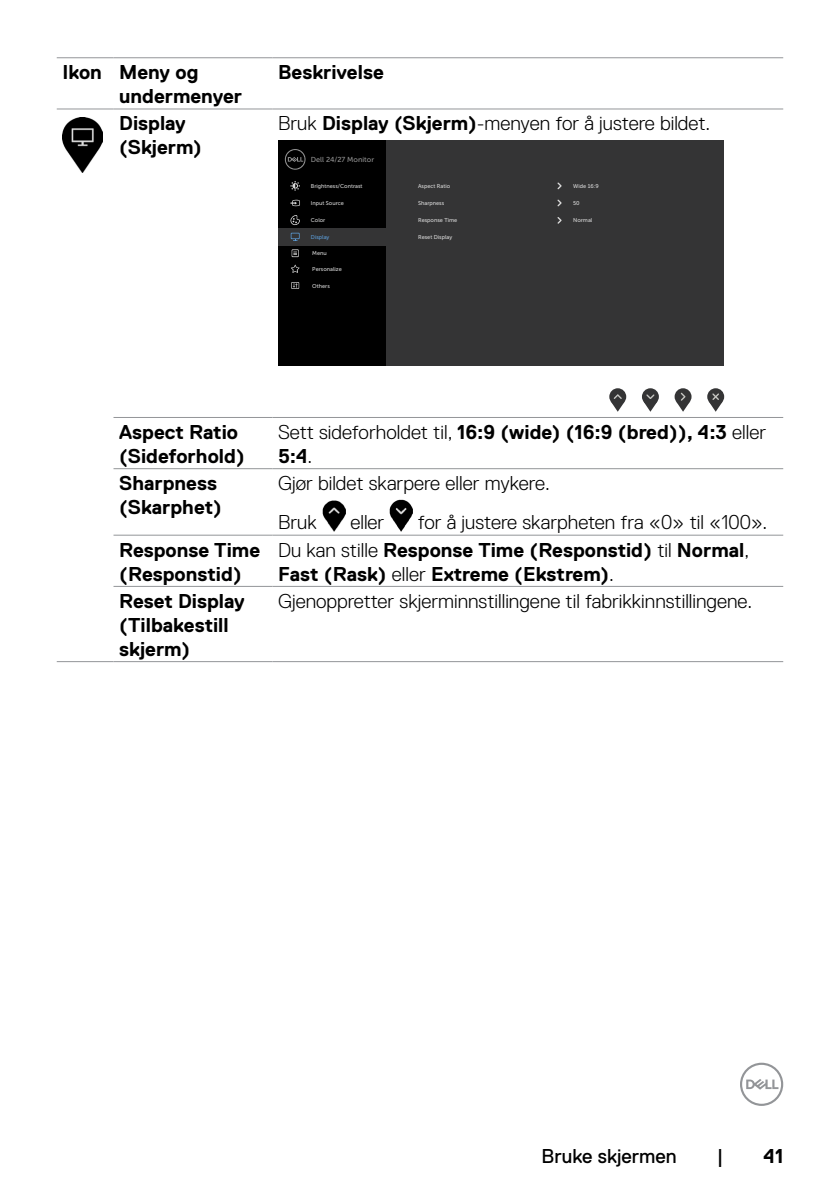
<style>
.page{position:relative;width:840px;height:1191px;background:#fff}
.page>*{position:absolute;margin:0;border:0;box-sizing:border-box;transform-origin:0 0}
.t1{font:700 20px/24px "Dell Replica";color:#000}
.t2{font:300 20px/39.2px "Dell Replica";color:#000}
.t3{font:20px "Dell Replica";color:#000}
.t4{font:7.2px "Museo Sans For Dell 500";color:#939393}
.t5{font:5.6px "Museo Sans For Dell 500";color:#d9d9d9}
.t6{font:5.6px "Museo Sans For Dell 500";color:#5b9bd5}
.s1{font-weight:700}
.s2{font-weight:300}
</style>
<div class="page">
<svg style="left:740px;top:1062px;width:42px;height:44px"></svg>
<hr style="left:113px;top:417px;width:159px;height:1px;background:#939598">
<hr style="left:272px;top:417px;width:510px;height:1px;background:#939598">
<hr style="left:113px;top:468px;width:159px;height:1px;background:#939598">
<hr style="left:272px;top:468px;width:510px;height:1px;background:#939598">
<hr style="left:113px;top:535px;width:159px;height:1px;background:#939598">
<hr style="left:272px;top:535px;width:510px;height:1px;background:#939598">
<hr style="left:113px;top:586px;width:159px;height:1px;background:#939598">
<hr style="left:272px;top:586px;width:510px;height:1px;background:#939598">
<hr style="left:57px;top:661px;width:56px;height:1px;background:#939598">
<hr style="left:113px;top:661px;width:159px;height:1px;background:#939598">
<hr style="left:272px;top:661px;width:510px;height:1px;background:#939598">
<hr style="left:57px;top:57px;width:56px;height:1px;background:#939598">
<hr style="left:113px;top:57px;width:159px;height:1px;background:#939598">
<hr style="left:272px;top:57px;width:510px;height:1px;background:#939598">
<hr style="left:57px;top:109px;width:56px;height:1px;background:#939598">
<hr style="left:113px;top:109px;width:159px;height:1px;background:#939598">
<hr style="left:272px;top:109px;width:510px;height:1px;background:#939598">
<img style="left:62px;top:117px;width:40px;height:56px">
<div style="left:278px;top:140px;width:445px;height:225px;background:#343435"></div>
<div style="left:278px;top:140px;width:107px;height:225px;background:#000"></div>
<div style="left:278px;top:228px;width:108px;height:18px;background:#343435"></div>
<svg style="left:285px;top:149px;width:20px;height:21px"></svg>
<svg style="left:290px;top:200px;width:10px;height:6px"></svg>
<svg style="left:290px;top:215px;width:10px;height:10px"></svg>
<svg style="left:291px;top:264px;width:8px;height:9px"></svg>
<svg style="left:290px;top:233px;width:9px;height:6px"></svg>
<div style="left:291px;top:233px;width:8px;height:5px;background:#343435"></div>
<svg style="left:291px;top:249px;width:7px;height:8px"></svg>
<svg style="left:292px;top:250px;width:6px;height:6px"></svg>
<svg style="left:291px;top:282px;width:8px;height:7px"></svg>
<svg style="left:291px;top:283px;width:7px;height:5px"></svg>
<svg style="left:290px;top:181px;width:10px;height:10px"></svg>
<div style="left:609px;top:388px;width:17px;height:17px;background:#343435;border-radius:50%"></div>
<svg style="left:610px;top:394px;width:14px;height:18px"></svg>
<svg style="left:641px;top:388px;width:17px;height:17px"></svg>
<svg style="left:643px;top:394px;width:14px;height:18px"></svg>
<svg style="left:674px;top:388px;width:17px;height:17px"></svg>
<svg style="left:676px;top:393px;width:13px;height:19px"></svg>
<svg style="left:706px;top:388px;width:17px;height:17px"></svg>
<svg style="left:708px;top:393px;width:14px;height:19px"></svg>
<svg style="left:557px;top:199px;width:4px;height:7px"></svg>
<svg style="left:557px;top:217px;width:4px;height:7px"></svg>
<svg style="left:557px;top:182px;width:4px;height:7px"></svg>
<img style="left:322px;top:500px;width:23px;height:31px">
<img style="left:389px;top:500px;width:23px;height:31px">
<p class="t1" style="left:119px;top:60px;width:124px;text-indent:-57px">Ikon Meny og undermenyer</p>
<p class="t1" style="left:278px;top:60px;width:107px">Beskrivelse</p>
<p class="t1" style="left:119px;top:112px;width:84px">Display (Skjerm)</p>
<p class="t2" style="left:278px;top:104px;width:433px">Bruk <span class="s1">Display (Skjerm)</span>-menyen for å justere bildet.</p>
<p class="t4" style="left:311px;top:155px;width:65px">Dell 24/27 Monitor</p>
<p class="t5" style="left:311px;top:200px;width:35px">Input Source</p>
<p class="t5" style="left:311px;top:217px;width:16px">Color</p>
<p class="t5" style="left:311px;top:183px;width:53px">Brightness/Contrast</p>
<p class="t5" style="left:418px;top:183px;width:34px">Aspect Ratio</p>
<p class="t5" style="left:573px;top:183px;width:27px">Wide 16:9</p>
<p class="t5" style="left:573px;top:200px;width:8px">50</p>
<p class="t5" style="left:573px;top:217px;width:21px">Normal</p>
<p class="t5" style="left:418px;top:200px;width:28px">Sharpness</p>
<p class="t5" style="left:418px;top:234px;width:36px">Reset Display</p>
<p class="t5" style="left:418px;top:217px;width:41px">Response Time</p>
<p class="t6" style="left:311px;top:234px;width:20px">Display</p>
<p class="t5" style="left:312px;top:250px;width:16px">Menu</p>
<p class="t5" style="left:312px;top:283px;width:19px">Others</p>
<p class="t5" style="left:312px;top:265px;width:31px">Personalize</p>
<p class="t1" style="left:119px;top:420px;width:127px">Aspect Ratio (Sideforhold)</p>
<p class="t1" style="left:278px;top:420px;width:489px"><span class="s2">Sett sideforholdet til,</span> 16:9 (wide) (16:9 (bred)), 4:3 <span class="s2">eller<br></span>5:4<span class="s2">.</span></p>
<p class="t1" style="left:119px;top:471px;width:104px">Sharpness (Skarphet)</p>
<p class="t2" style="left:278px;top:464px;width:273px">Gjør bildet skarpere eller mykere.<br>Bruk</p>
<p class="t2" style="left:350px;top:503px;width:35px">eller</p>
<p class="t2" style="left:417px;top:503px;width:350px">for å justere skarpheten fra «0» til «100».</p>
<p class="t1" style="left:119px;top:538px;width:142px">Response Time (Responstid)</p>
<p class="t1" style="left:278px;top:538px;width:472px"><span class="s2">Du kan stille</span> Response Time (Responstid) <span class="s2">til</span> Normal<span class="s2">,<br></span>Fast (Rask) <span class="s2">eller</span> Extreme (Ekstrem)<span class="s2">.</span></p>
<p class="t1" style="left:119px;top:589px;width:127px">Reset Display (Tilbakestill skjerm)</p>
<p class="t2" style="left:278px;top:581px;width:475px">Gjenoppretter skjerminnstillingene til fabrikkinnstillingene.</p>
<p class="t3" style="left:541px;top:1144px;width:136px">Bruke skjermen</p>
<p class="t3" style="left:716px;top:1144px;width:8px">|</p>
<p class="t1" style="left:763px;top:1143px;width:21px">41</p>
</div>
